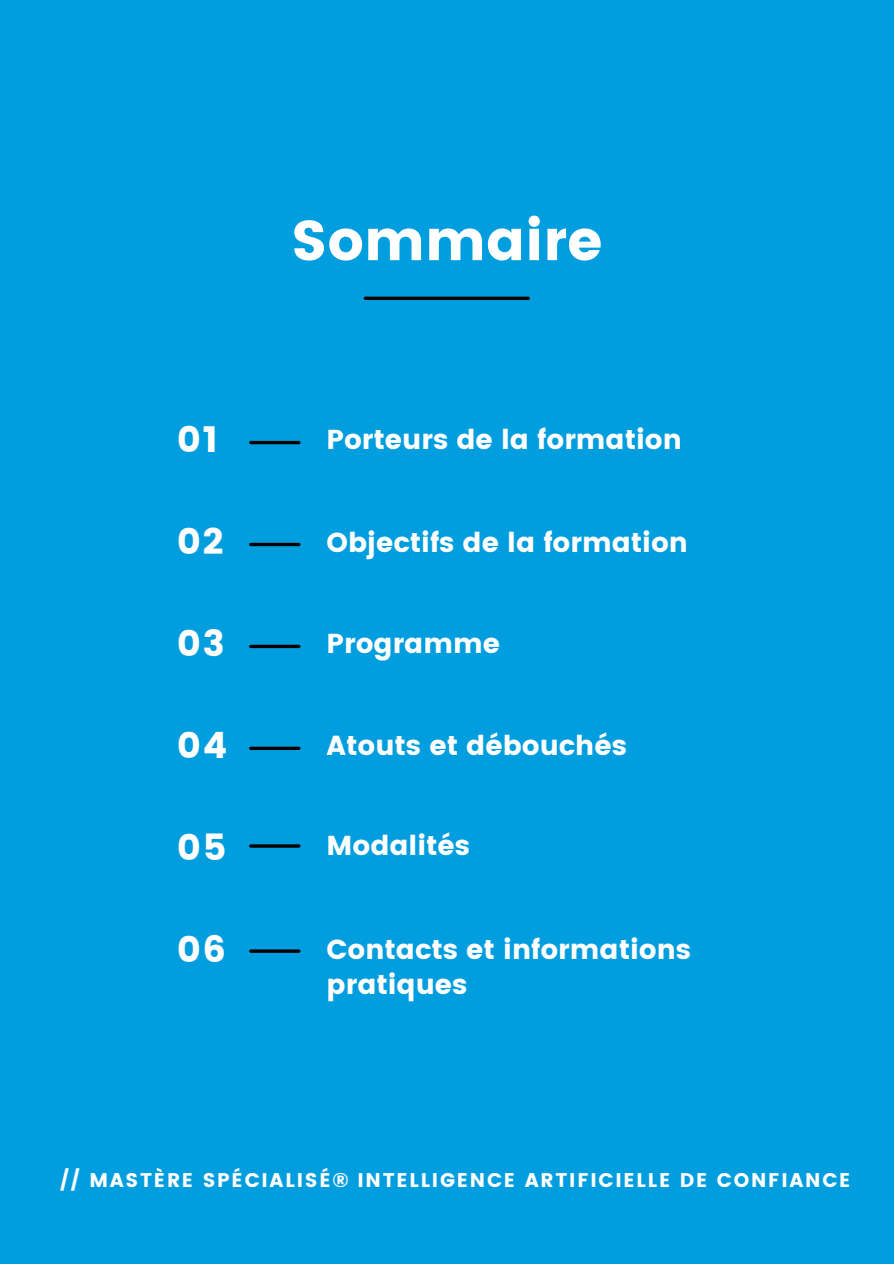
<style>
.page{position:relative;width:894px;height:1264px;background:#fff}
.page>*{position:absolute;margin:0;border:0;box-sizing:border-box;transform-origin:0 0}
.t1{font:56.25px "Poppins";color:#fff}
.t2{font:36.3px "Poppins";letter-spacing:.055em;color:#fff}
.t3{font:27.3px/34.8px "Poppins";color:#fff}
.t4{font:19.8px "Poppins";letter-spacing:.09em;color:#fff}
</style>
<div class="page">
<div style="left:0;top:0;width:893px;height:1263px;background:#009ddf"></div>
<hr style="left:251px;top:441px;width:48px;height:3px;background:#000">
<svg style="left:365px;top:296px;width:163px;height:4px"></svg>
<hr style="left:251px;top:844px;width:48px;height:3px;background:#000">
<svg style="left:251px;top:644px;width:48px;height:4px"></svg>
<hr style="left:251px;top:543px;width:48px;height:3px;background:#000">
<hr style="left:251px;top:949px;width:48px;height:3px;background:#000">
<svg style="left:251px;top:746px;width:48px;height:4px"></svg>
<p class="t1" style="left:291px;top:208px;width:313px">Sommaire</p>
<h2 class="t2" style="left:177px;top:418px;width:42px">01</h2>
<h1 class="t3" style="left:326px;top:422px;width:357px">Porteurs de la formation</h1>
<h2 class="t2" style="left:177px;top:520px;width:48px">02</h2>
<p class="t3" style="left:326px;top:525px;width:363px">Objectifs de la formation</p>
<h2 class="t2" style="left:177px;top:622px;width:49px">03</h2>
<p class="t3" style="left:326px;top:626px;width:175px">Programme</p>
<h2 class="t2" style="left:177px;top:724px;width:52px">04</h2>
<p class="t3" style="left:326px;top:728px;width:302px">Atouts et débouchés</p>
<h2 class="t2" style="left:177px;top:826px;width:51px">05</h2>
<h2 class="t2" style="left:177px;top:928px;width:50px">06</h2>
<p class="t3" style="left:326px;top:828px;width:145px">Modalités</p>
<p class="t3" style="left:326px;top:932px;width:366px">Contacts et informations pratiques</p>
<p class="t4" style="left:60px;top:1168px;width:791px">// MASTÈRE SPÉCIALISÉ® INTELLIGENCE ARTIFICIELLE DE CONFIANCE</p>
</div>
